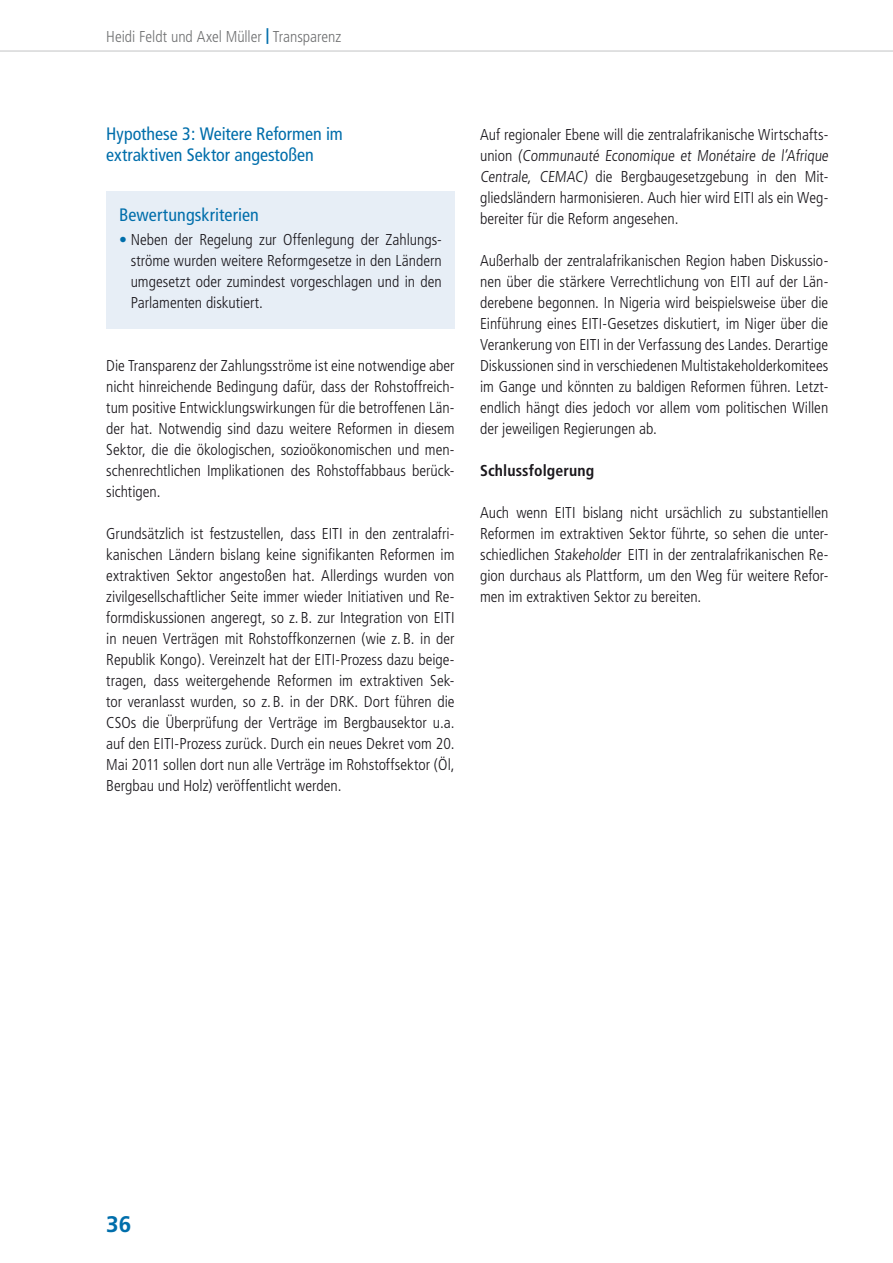
<style>
.page{position:relative;width:893px;height:1263px;background:#fff}
.page>*{position:absolute;margin:0;border:0;box-sizing:border-box;transform-origin:0 0}
.t1{font:700 22.5px "Frutiger";color:#006eab}
.t2{font:condensed 18px/21px "Frutiger";color:#006eab}
.t3{font:300 condensed 15.75px/21px "Frutiger";color:#1a171c;text-align:justify}
.t4{font:300 condensed 15.75px "Frutiger";color:#707172}
.t5{font:700 condensed 15.75px "Frutiger";letter-spacing:.005em;color:#1a171c}
.s1{font-weight:700;font-stretch:normal;color:#006eab}
.s2{font-weight:400;color:#006eab}
</style>
<div class="page">
<hr style="left:0;top:51px;width:893px;height:1px;background:#c2c3c4">
<div style="left:106px;top:191px;width:349px;height:138px;background:#e7eef6"></div>
<p class="t4" style="left:106px;top:27px;width:236px">Heidi Feldt und Axel Müller <span class="s1">|</span> Transparenz</p>
<p class="t2" style="left:106px;top:123px;width:238px">Hypothese 3: Weitere Reformen im extraktiven Sektor angestoßen</p>
<p class="t2" style="left:119px;top:204px;width:141px">Bewertungskriterien</p>
<p class="t3" style="left:131px;top:229px;width:313px;text-indent:-12px"><span class="s2">•</span> Neben der Regelung zur Offenlegung der Zahlungs&shy;ströme wurden weitere Reformgesetze in den Ländern umgesetzt oder zumindest vorgeschlagen und in den Parlamenten diskutiert.</p>
<p class="t3" style="left:106px;top:355px;width:350px">Die Transparenz der Zahlungsströme ist eine notwendige aber nicht hinreichende Bedingung dafür, dass der Rohstoffreich&shy;tum positive Entwicklungswirkungen für die betroffenen Län&shy;der hat. Notwendig sind dazu weitere Reformen in diesem Sektor, die die ökologischen, sozioökonomischen und men&shy;schenrechtlichen Implikationen des Rohstoffabbaus berück&shy;sichtigen.</p>
<p class="t3" style="left:106px;top:523px;width:350px">Grundsätzlich ist festzustellen, dass EITI in den zentralafri&shy;kanischen Ländern bislang keine signifikanten Reformen im extraktiven Sektor angestoßen hat. Allerdings wurden von zivilgesellschaftlicher Seite immer wieder Initiativen und Re&shy;formdiskussionen angeregt, so z. B. zur Integration von EITI in neuen Verträgen mit Rohstoffkonzernen (wie z. B. in der Republik Kongo). Vereinzelt hat der EITI-Prozess dazu beige&shy;tragen, dass weitergehende Reformen im extraktiven Sek&shy;tor veranlasst wurden, so z. B. in der DRK. Dort führen die CSOs die Überprüfung der Verträge im Bergbausektor u.a. auf den EITI-Prozess zurück. Durch ein neues Dekret vom 20.<br>Mai 2011 sollen dort nun alle Verträge im Rohstoffsektor (Öl, Bergbau und Holz) veröffentlicht werden.</p>
<p class="t3" style="left:480px;top:124px;width:352px;text-align:left">Auf regionaler Ebene will die zentralafrikanische Wirtschafts&shy;union (Communauté Economique et Monétaire de l’Afrique Centrale, CEMAC) die Bergbaugesetzgebung in den Mit&shy;gliedsländern harmonisieren. Auch hier wird EITI als ein Weg&shy;bereiter für die Reform angesehen.</p>
<p class="t3" style="left:480px;top:250px;width:350px">Außerhalb der zentralafrikanischen Region haben Diskussio&shy;nen über die stärkere Verrechtlichung von EITI auf der Län&shy;derebene begonnen. In Nigeria wird beispielsweise über die Einführung eines EITI-Gesetzes diskutiert, im Niger über die Verankerung von EITI in der Verfassung des Landes. Derartige Diskussionen sind in verschiedenen Multistakeholderkomitees im Gange und könnten zu baldigen Reformen führen. Letzt&shy;endlich hängt dies jedoch vor allem vom politischen Willen der jeweiligen Regierungen ab.</p>
<p class="t5" style="left:480px;top:461px;width:116px">Schlussfolgerung</p>
<p class="t3" style="left:480px;top:502px;width:350px">Auch wenn EITI bislang nicht ursächlich zu substantiellen Reformen im extraktiven Sektor führte, so sehen die unter&shy;schiedlichen Stakeholder EITI in der zentralafrikanischen Re&shy;gion durchaus als Plattform, um den Weg für weitere Refor&shy;men im extraktiven Sektor zu bereiten.</p>
<h1 class="t1" style="left:106px;top:1211px;width:27px">36</h1>
</div>
